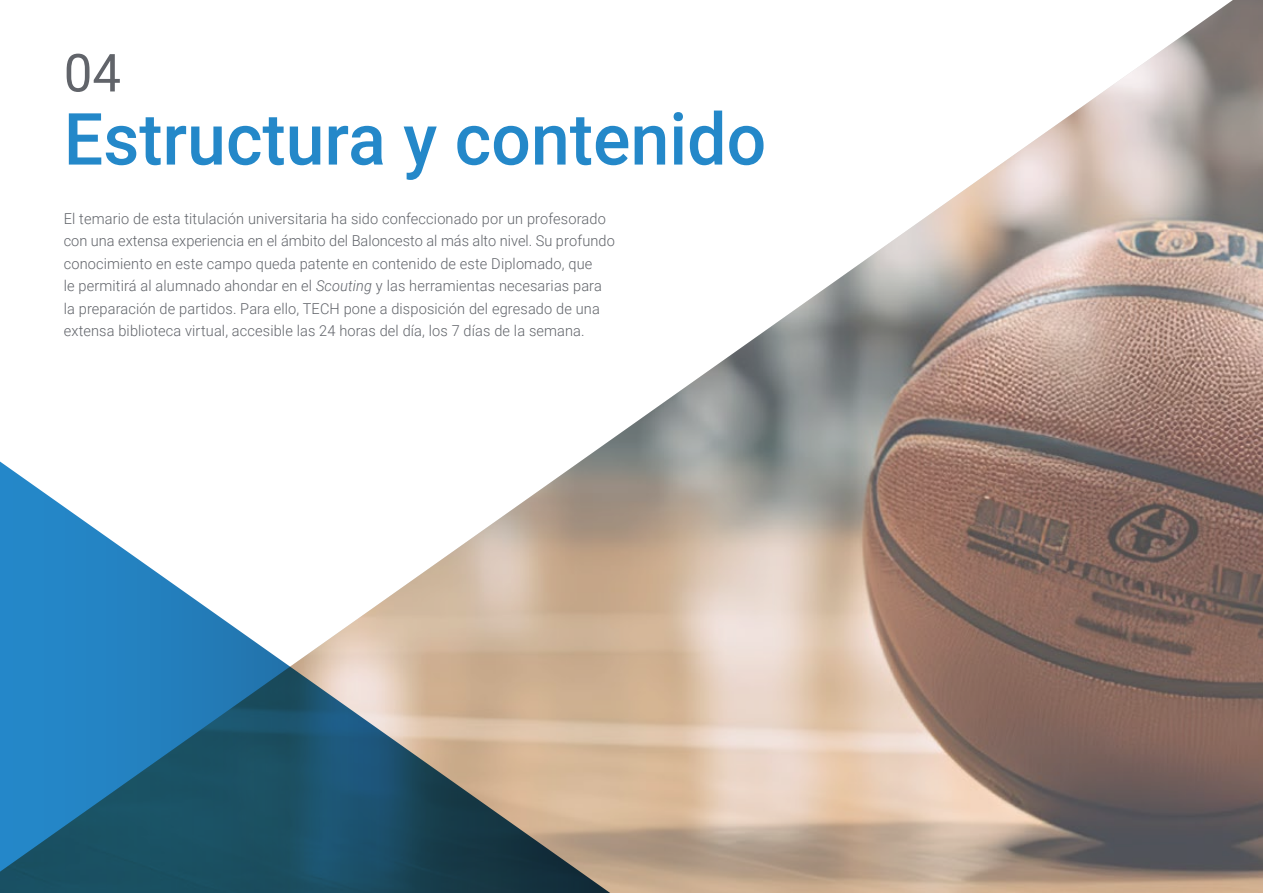
<style>
.page{position:relative;width:1263px;height:893px;background:#fff}
.page>*{position:absolute;margin:0;border:0;box-sizing:border-box;transform-origin:0 0}
.t1{font:500 72px "Roboto";color:#2488c9}
.t2{font:52.5px "Roboto";color:#61646a}
.t3{font:300 15px/22.5px "Roboto";letter-spacing:.01em;color:#61646a}
.s1{font-style:italic}
</style>
<div class="page">
<img style="left:602px;top:0;width:661px;height:893px">
<svg style="left:0;top:446px;width:640px;height:447px"></svg>
<h2 class="t2" style="left:64px;top:36px;width:59px">04</h2>
<h1 class="t1" style="left:64px;top:89px;width:704px">Estructura y contenido</h1>
<p class="t3" style="left:64px;top:207px;width:553px">El temario de esta titulación universitaria ha sido confeccionado por un profesorado con una extensa experiencia en el ámbito del Baloncesto al más alto nivel. Su profundo conocimiento en este campo queda patente en contenido de este Diplomado, que<br>le permitirá al alumnado ahondar en el <span class="s1">Scouting</span> y las herramientas necesarias para la preparación de partidos. Para ello, TECH pone a disposición del egresado de una extensa biblioteca virtual, accesible las 24 horas del día, los 7 días de la semana.</p>
</div>
